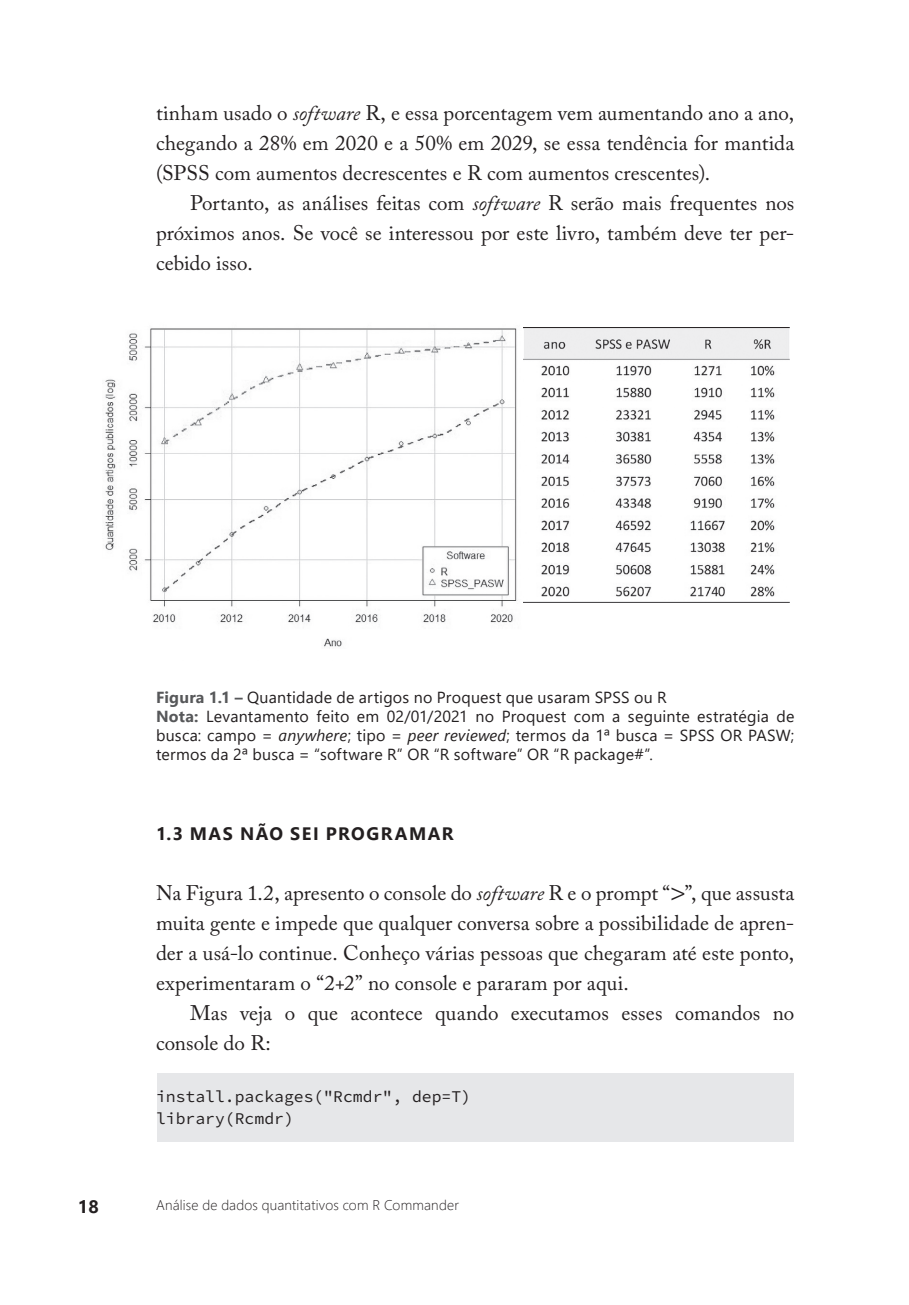
<style>
.page{position:relative;width:909px;height:1305px;background:#fff}
.page>*{position:absolute;margin:0;border:0;box-sizing:border-box;transform-origin:0 0}
.t1{font:21px/30px "Adobe Caslon Pro";letter-spacing:.005em;color:#231f20;text-align:justify}
.t2{font:700 18px "Segoe UI";letter-spacing:.08em;color:#231f20}
.t3{font:16.4px/22px "Source Code Pro";color:#231f20}
.t4{font:16px/19.2px "Segoe UI";letter-spacing:.015em;color:#231f20}
.t5{font:300 14px "Segoe UI";letter-spacing:.015em;color:#231f20}
.s1{font-style:italic}
.s2{font-weight:700;color:#57585a}
.s3{font-family:"Cambria Math"}
</style>
<div class="page">
<div style="left:157px;top:1073px;width:636px;height:46px;background:#e6e7e9"></div>
<div style="left:157px;top:1095px;width:636px;height:46px;background:#e6e7e9"></div>
<img style="left:105px;top:328px;width:435px;height:319px">
<img style="left:523px;top:327px;width:265px;height:275px">
<p class="t1" style="left:156px;top:98px;width:639px">tinham usado o <span class="s1">software</span> R, e essa porcentagem vem aumentando ano a ano, chegando a 28% em 2020 e a 50% em 2029, se essa tendência for mantida (SPSS com aumentos decrescentes e R com aumentos crescentes).</p>
<p class="t1" style="left:156px;top:188px;width:639px;text-indent:34px">Portanto, as análises feitas com <span class="s1">software</span> R serão mais frequentes nos próximos anos. Se você se interessou por este livro, também deve ter per&shy;cebido isso.</p>
<p class="t4" style="left:156px;top:686px;width:639px"><span class="s2">Figura 1.1 –</span> Quantidade de artigos no Proquest que usaram SPSS ou R<br><span class="s2">Nota:</span> Levantamento feito em 02/01/2021 no Proquest com a seguinte estratégia de busca: campo = <span class="s1">anywhere</span>; tipo = <span class="s1">peer reviewed</span>; termos da 1ª busca = SPSS OR PASW; termos da 2ª busca = “software R” OR “R software” OR “R package#”.</p>
<p class="t2" style="left:156px;top:817px;width:299px">1.3 MAS NÃO SEI PROGRAMAR</p>
<p class="t1" style="left:156px;top:878px;width:639px">Na Figura 1.2, apresento o console do <span class="s1">software</span> R e o prompt “<span class="s3">&gt;</span>”, que assusta muita gente e impede que qualquer conversa sobre a possibilidade de apren&shy;der a usá-lo continue. Conheço várias pessoas que chegaram até este ponto, experimentaram o “2+2” no console e pararam por aqui.</p>
<p class="t1" style="left:156px;top:998px;width:639px;text-indent:34px">Mas veja o que acontece quando executamos esses comandos no console do R:</p>
<p class="t3" style="left:156px;top:1086px;width:316px">install.packages("Rcmdr", dep=T) library(Rcmdr)</p>
<p class="t2" style="left:78px;top:1190px;width:22px">18</p>
<p class="t5" style="left:156px;top:1192px;width:304px">Análise de dados quantitativos com R Commander</p>
</div>
